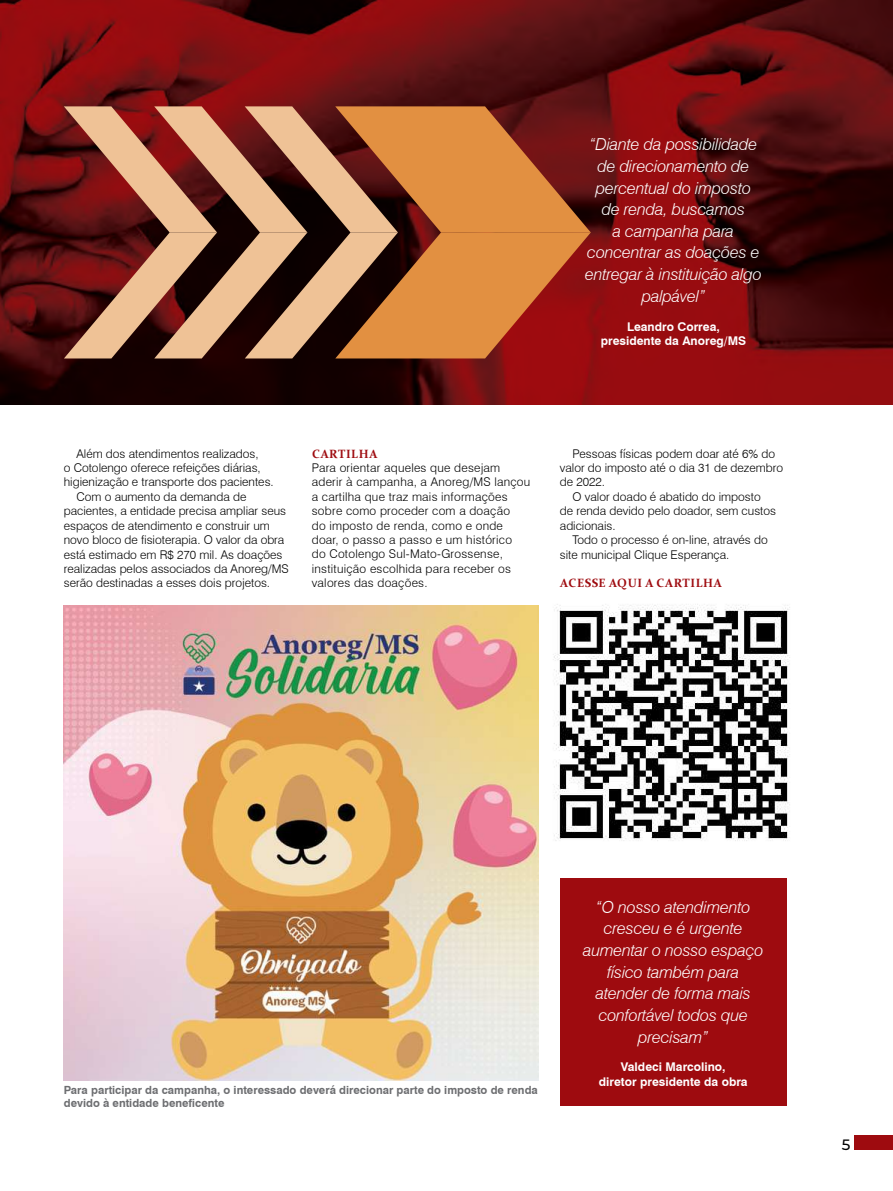
<style>
.page{position:relative;width:893px;height:1191px;background:#fff}
.page>*{position:absolute;margin:0;border:0;box-sizing:border-box;transform-origin:0 0}
.t1{font:italic 300 16.5px/21.6px "Swiss 721 BT";letter-spacing:-.01em;color:#fff;text-align:center}
.t2{font:500 15px "Montserrat";color:#000}
.t3{font:300 12px "Swiss 721 BT";color:#000}
.t4{font:300 12px/14.4px "Swiss 721 BT";letter-spacing:.02em;color:#000}
.t5{font:700 12px/14.4px "Swiss 721 BT";color:#fff;text-align:center}
.t6{font:700 12px "Constantia";letter-spacing:.05em;color:#9e0b0f}
.t7{font:700 11.25px/13.5px "Swiss 721 BT";color:#6d6e71}
</style>
<div class="page">
<img style="left:0;top:0;width:893px;height:404px">
<img style="left:520px;top:604px;width:270px;height:237px">
<div style="left:855px;top:1135px;width:38px;height:15px;background:#9e0b0f"></div>
<svg style="left:64px;top:106px;width:527px;height:252px"></svg>
<div style="left:560px;top:878px;width:227px;height:228px;background:#9e0b0f"></div>
<img style="left:64px;top:606px;width:475px;height:474px">
<h1 class="t1" style="left:585px;top:134px;width:178px">“Diante da possibilidade de direcionamento de percentual do imposto de renda, buscamos<br>a campanha para concentrar as doações e entregar à instituição algo palpável”</h1>
<p class="t5" style="left:601px;top:319px;width:147px">Leandro Correa, presidente da Anoreg/MS</p>
<p class="t3" style="left:77px;top:446px;width:184px">Além dos atendimentos realizados,</p>
<p class="t3" style="left:64px;top:460px;width:199px">o Cotolengo oferece refeições diárias,</p>
<p class="t3" style="left:64px;top:475px;width:211px">higienização e transporte dos pacientes.</p>
<p class="t3" style="left:77px;top:489px;width:171px">Com o aumento da demanda de</p>
<p class="t3" style="left:64px;top:504px;width:224px">pacientes, a entidade precisa ampliar seus</p>
<p class="t3" style="left:64px;top:518px;width:208px">espaços de atendimento e construir um</p>
<p class="t3" style="left:64px;top:532px;width:222px">novo bloco de fisioterapia. O valor da obra</p>
<p class="t3" style="left:64px;top:547px;width:220px">está estimado em R$ 270 mil. As doações</p>
<p class="t3" style="left:64px;top:561px;width:226px">realizadas pelos associados da Anoreg/MS</p>
<p class="t3" style="left:64px;top:576px;width:208px">serão destinadas a esses dois projetos.</p>
<p class="t6" style="left:312px;top:445px;width:67px">CARTILHA</p>
<p class="t4" style="left:312px;top:460px;width:220px">Para orientar aqueles que desejam aderir à campanha, a Anoreg/MS lançou a cartilha que traz mais informações sobre como proceder com a doação<br>do imposto de renda, como e onde doar, o passo a passo e um histórico<br>do Cotolengo Sul-Mato-Grossense, instituição escolhida para receber os valores das doações.</p>
<p class="t3" style="left:573px;top:446px;width:204px">Pessoas físicas podem doar até 6% do</p>
<p class="t3" style="left:560px;top:460px;width:225px">valor do imposto até o dia 31 de dezembro</p>
<p class="t3" style="left:560px;top:475px;width:47px">de 2022.</p>
<p class="t3" style="left:573px;top:489px;width:190px">O valor doado é abatido do imposto</p>
<p class="t3" style="left:560px;top:504px;width:218px">de renda devido pelo doador, sem custos</p>
<p class="t3" style="left:560px;top:518px;width:57px">adicionais.</p>
<p class="t3" style="left:573px;top:532px;width:197px">Todo o processo é on-line, através do</p>
<p class="t3" style="left:560px;top:547px;width:171px">site municipal Clique Esperança.</p>
<p class="t6" style="left:560px;top:575px;width:163px">ACESSE AQUI A CARTILHA</p>
<p class="t7" style="left:64px;top:1082px;width:476px">Para participar da campanha, o interessado deverá direcionar parte do imposto de renda devido à entidade beneficente</p>
<h1 class="t1" style="left:583px;top:896px;width:182px">“O nosso atendimento cresceu e é urgente aumentar o nosso espaço físico também para atender de forma mais confortável todos que precisam”</h1>
<p class="t5" style="left:599px;top:1059px;width:150px">Valdeci Marcolino,<br>diretor presidente da obra</p>
<p class="t2" style="left:842px;top:1134px;width:10px">5</p>
</div>
